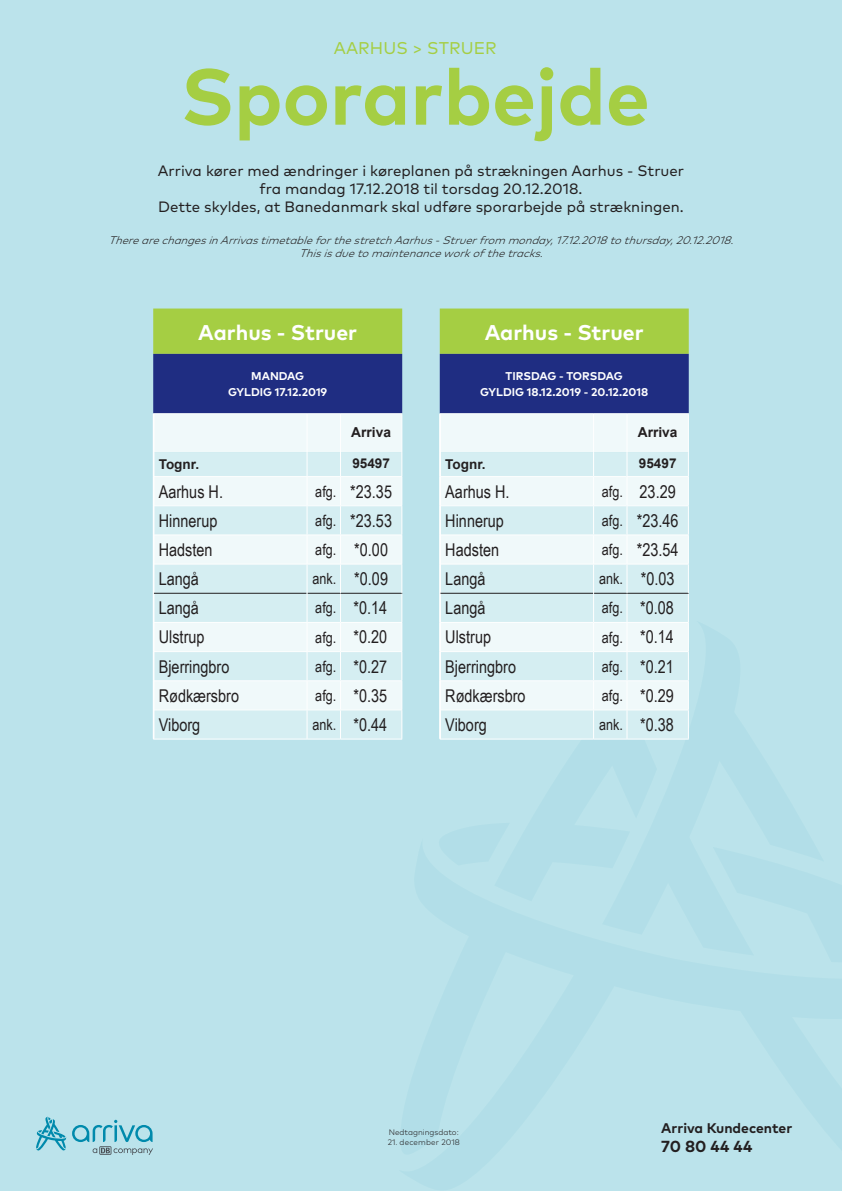
<style>
.page{position:relative;width:842px;height:1191px;background:#bbe3eb}
.page>*{position:absolute;margin:0;border:0;box-sizing:border-box;transform-origin:0 0}
.t1{font:700 79px "Mark Pro";color:#a5ce43}
.t2{font:700 21.3px "Mark Pro";color:#fff}
.t3{font:17.6px "Arial Narrow";color:#231f20}
.t4{font:17px "Mark Pro";letter-spacing:.005em;color:#a5ce43}
.t5{font:700 16px "Mark Pro";letter-spacing:.01em;color:#231f20}
.t6{font:15.4px "Arial Narrow";color:#231f20}
.t7{font:15px "Mark Pro";color:#231f20}
.t8{font:700 14px "Mark Pro";color:#231f20}
.t9{font:700 13.8px "Arial";color:#231f20}
.t10{font:700 13.5px "Arial";color:#231f20}
.t11{font:700 11.3px/15.8px "Mark Pro";color:#fff;text-align:center}
.t12{font:italic 300 11px "Mark Pro";color:#231f20}
.t13{font:300 8px "Mark Pro";color:#231f20}
.t14{font:300 8px "Mark Pro";letter-spacing:.02em;color:#231f20}
</style>
<div class="page">
<svg style="left:72px;top:1119px;width:81px;height:36px"></svg>
<svg style="left:36px;top:1116px;width:30px;height:34px"></svg>
<hr style="left:153px;top:413px;width:154px;height:1px;background:#fff">
<hr style="left:307px;top:413px;width:34px;height:1px;background:#fff">
<hr style="left:341px;top:413px;width:61px;height:1px;background:#fff">
<svg style="left:153px;top:414px;width:249px;height:325px;background:#e2f3f5"></svg>
<hr style="left:340px;top:476px;width:62px;height:1px;background:#fff">
<hr style="left:340px;top:505px;width:62px;height:1px;background:#fff">
<hr style="left:340px;top:534px;width:62px;height:1px;background:#fff">
<hr style="left:340px;top:564px;width:62px;height:1px;background:#fff">
<hr style="left:440px;top:413px;width:154px;height:1px;background:#fff">
<hr style="left:594px;top:413px;width:33px;height:1px;background:#fff">
<hr style="left:627px;top:413px;width:62px;height:1px;background:#fff">
<svg style="left:440px;top:414px;width:249px;height:325px;background:#e2f3f5"></svg>
<hr style="left:627px;top:476px;width:62px;height:1px;background:#fff">
<hr style="left:627px;top:505px;width:62px;height:1px;background:#fff">
<hr style="left:627px;top:534px;width:62px;height:1px;background:#fff">
<hr style="left:627px;top:564px;width:62px;height:1px;background:#fff">
<div style="left:155px;top:310px;width:246px;height:42px;background:#a5ce43"></div>
<div style="left:153px;top:308px;width:249px;height:46px;border:3px solid #a5ce43"></div>
<div style="left:441px;top:310px;width:246px;height:42px;background:#a5ce43"></div>
<div style="left:440px;top:308px;width:249px;height:46px;border:3px solid #a5ce43"></div>
<div style="left:155px;top:355px;width:246px;height:57px;background:#1f2d82"></div>
<div style="left:153px;top:354px;width:249px;height:59px;border:3px solid #1f2d82"></div>
<div style="left:441px;top:355px;width:246px;height:57px;background:#1f2d82"></div>
<div style="left:440px;top:354px;width:249px;height:59px;border:3px solid #1f2d82"></div>
<p class="t4" style="left:334px;top:35px;width:165px">AARHUS &gt; STRUER</p>
<h1 class="t1" style="left:181px;top:37px;width:471px">Sporarbejde</h1>
<p class="t7" style="left:158px;top:160px;width:528px">Arriva kører med ændringer i køreplanen på strækningen Aarhus - Struer</p>
<p class="t7" style="left:259px;top:178px;width:324px">fra mandag 17.12.2018 til torsdag 20.12.2018.</p>
<p class="t7" style="left:158px;top:196px;width:527px">Dette skyldes, at Banedanmark skal udføre sporarbejde på strækningen.</p>
<p class="t12" style="left:109px;top:231px;width:632px">TherearechangesinArrivastimetableforthestretchAarhus-Struerfrom monday,17.12.2018tothursday,20.12.2018.</p>
<p class="t12" style="left:299px;top:245px;width:250px">Thisisduetomaintenanceworkofthetracks.</p>
<p class="t2" style="left:198px;top:316px;width:160px">Aarhus - Struer</p>
<p class="t2" style="left:485px;top:316px;width:160px">Aarhus - Struer</p>
<p class="t11" style="left:228px;top:367px;width:101px">MANDAG<br>GYLDIG 17.12.2019</p>
<p class="t11" style="left:480px;top:367px;width:170px">TIRSDAG - TORSDAG<br>GYLDIG 18.12.2019 - 20.12.2018</p>
<p class="t9" style="left:351px;top:423px;width:41px">Arriva</p>
<p class="t10" style="left:159px;top:455px;width:42px">Tognr.</p>
<p class="t10" style="left:352px;top:454px;width:39px">95497</p>
<p class="t3" style="left:159px;top:478px;width:66px">Aarhus H.</p>
<p class="t6" style="left:315px;top:480px;width:23px">afg.</p>
<p class="t3" style="left:350px;top:478px;width:43px">*23.35</p>
<p class="t3" style="left:159px;top:507px;width:60px">Hinnerup</p>
<p class="t6" style="left:315px;top:509px;width:23px">afg.</p>
<p class="t3" style="left:350px;top:507px;width:43px">*23.53</p>
<p class="t3" style="left:159px;top:537px;width:55px">Hadsten</p>
<p class="t6" style="left:315px;top:538px;width:23px">afg.</p>
<p class="t3" style="left:354px;top:537px;width:35px">*0.00</p>
<p class="t3" style="left:159px;top:566px;width:42px">Langå</p>
<p class="t6" style="left:312px;top:567px;width:25px">ank.</p>
<p class="t3" style="left:354px;top:566px;width:35px">*0.09</p>
<p class="t3" style="left:159px;top:595px;width:42px">Langå</p>
<p class="t6" style="left:315px;top:597px;width:23px">afg.</p>
<p class="t3" style="left:354px;top:595px;width:35px">*0.14</p>
<p class="t3" style="left:159px;top:624px;width:47px">Ulstrup</p>
<p class="t6" style="left:315px;top:626px;width:23px">afg.</p>
<p class="t3" style="left:354px;top:624px;width:35px">*0.20</p>
<p class="t3" style="left:159px;top:653px;width:72px">Bjerringbro</p>
<p class="t6" style="left:315px;top:655px;width:23px">afg.</p>
<p class="t3" style="left:354px;top:653px;width:35px">*0.27</p>
<p class="t3" style="left:159px;top:682px;width:82px">Rødkærsbro</p>
<p class="t6" style="left:315px;top:684px;width:23px">afg.</p>
<p class="t3" style="left:354px;top:682px;width:35px">*0.35</p>
<p class="t3" style="left:159px;top:712px;width:43px">Viborg</p>
<p class="t6" style="left:312px;top:713px;width:25px">ank.</p>
<p class="t3" style="left:354px;top:712px;width:35px">*0.44</p>
<p class="t9" style="left:638px;top:423px;width:41px">Arriva</p>
<p class="t10" style="left:445px;top:455px;width:42px">Tognr.</p>
<p class="t10" style="left:639px;top:454px;width:39px">95497</p>
<p class="t3" style="left:445px;top:478px;width:66px">Aarhus H.</p>
<p class="t6" style="left:602px;top:480px;width:23px">afg.</p>
<p class="t3" style="left:640px;top:478px;width:38px">23.29</p>
<p class="t3" style="left:445px;top:507px;width:60px">Hinnerup</p>
<p class="t6" style="left:602px;top:509px;width:23px">afg.</p>
<p class="t3" style="left:637px;top:507px;width:43px">*23.46</p>
<p class="t3" style="left:445px;top:537px;width:55px">Hadsten</p>
<p class="t6" style="left:602px;top:538px;width:23px">afg.</p>
<p class="t3" style="left:637px;top:537px;width:43px">*23.54</p>
<p class="t3" style="left:445px;top:566px;width:42px">Langå</p>
<p class="t6" style="left:599px;top:567px;width:25px">ank.</p>
<p class="t3" style="left:641px;top:566px;width:35px">*0.03</p>
<p class="t3" style="left:445px;top:595px;width:42px">Langå</p>
<p class="t6" style="left:602px;top:597px;width:23px">afg.</p>
<p class="t3" style="left:640px;top:595px;width:35px">*0.08</p>
<p class="t3" style="left:445px;top:624px;width:47px">Ulstrup</p>
<p class="t6" style="left:602px;top:626px;width:23px">afg.</p>
<p class="t3" style="left:640px;top:624px;width:35px">*0.14</p>
<p class="t3" style="left:445px;top:653px;width:72px">Bjerringbro</p>
<p class="t6" style="left:602px;top:655px;width:23px">afg.</p>
<p class="t3" style="left:640px;top:653px;width:35px">*0.21</p>
<p class="t3" style="left:445px;top:682px;width:82px">Rødkærsbro</p>
<p class="t6" style="left:602px;top:684px;width:23px">afg.</p>
<p class="t3" style="left:640px;top:682px;width:35px">*0.29</p>
<p class="t3" style="left:445px;top:712px;width:43px">Viborg</p>
<p class="t6" style="left:599px;top:713px;width:25px">ank.</p>
<p class="t3" style="left:640px;top:712px;width:35px">*0.38</p>
<p class="t13" style="left:389px;top:1126px;width:71px">Nedtagningsdato:</p>
<p class="t14" style="left:388px;top:1135px;width:74px">21. december 2018</p>
<p class="t8" style="left:661px;top:1117px;width:132px">Arriva Kundecenter</p>
<p class="t5" style="left:661px;top:1134px;width:93px">70 80 44 44</p>
</div>
